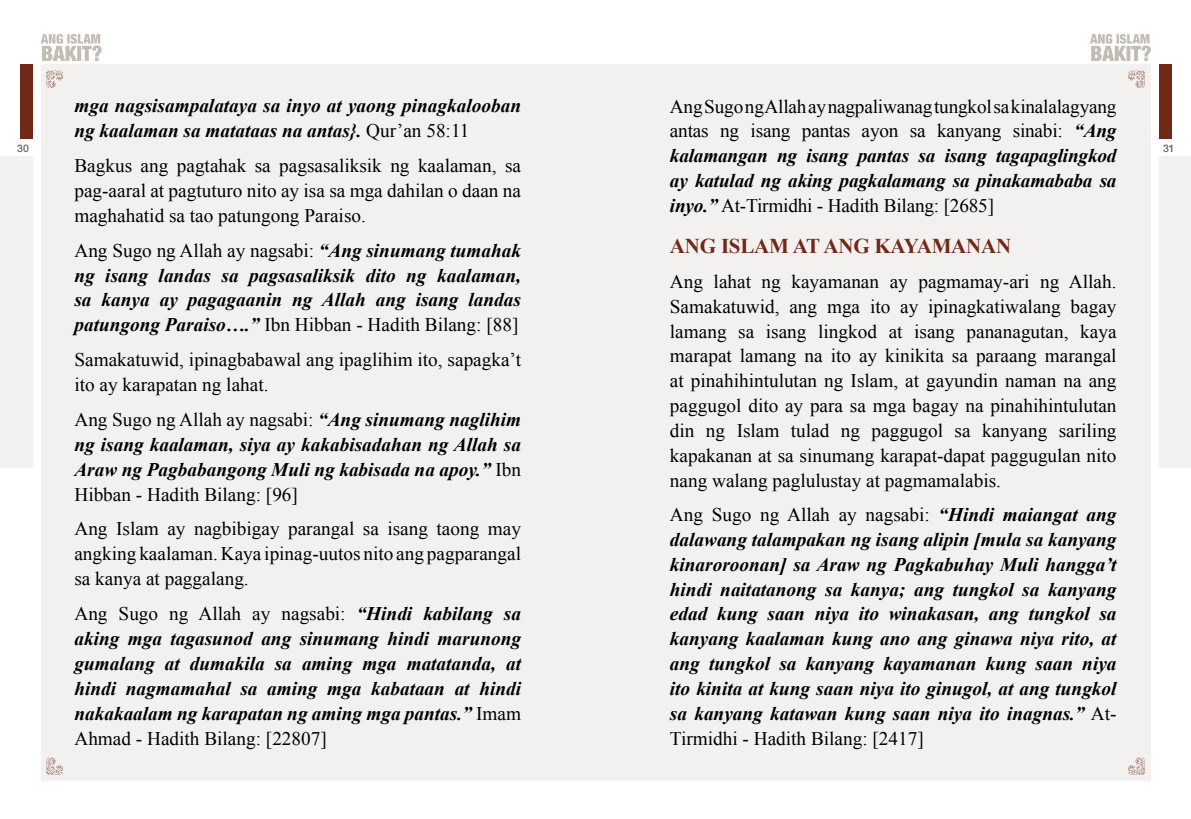
<style>
.page{position:relative;width:1191px;height:819px;background:#fff}
.page>*{position:absolute;margin:0;border:0;box-sizing:border-box;transform-origin:0 0}
.t1{font:700 21px "Times New Roman";letter-spacing:-.01em;color:#702917}
.t2{font:italic 700 19.25px/24.8px "Times New Roman";color:#000;text-align:justify}
.t3{font:19.25px/24.8px "Times New Roman";color:#000;text-align:justify}
.t4{font:500 10.5px "Helvetica Neue";color:#636466}
.s1{font-weight:700;font-style:italic}
.s2{font-weight:400;font-style:normal}
</style>
<div class="page">
<div style="left:20px;top:64px;width:13px;height:75px;background:#702917"></div>
<div style="left:0;top:156px;width:33px;height:312px;background:#f2f1ef"></div>
<div style="left:1159px;top:64px;width:13px;height:75px;background:#702917"></div>
<div style="left:1159px;top:156px;width:32px;height:312px;background:#f2f1ef"></div>
<div style="left:41px;top:64px;width:1109px;height:717px;background:#f2f1ef"></div>
<svg style="left:46px;top:71px;width:17px;height:17px"></svg>
<svg style="left:46px;top:757px;width:17px;height:17px"></svg>
<svg style="left:1128px;top:71px;width:17px;height:17px"></svg>
<svg style="left:1128px;top:757px;width:17px;height:17px"></svg>
<svg style="left:1090px;top:34px;width:60px;height:27px"></svg>
<svg style="left:41px;top:34px;width:60px;height:27px"></svg>
<p class="t3" style="left:670px;top:93px;width:448px">Ang Sugo ng Allah ay nagpaliwanag tungkol sa kinalalagyang antas ng isang pantas ayon sa kanyang sinabi: <span class="s1">“Ang kalamangan ng isang pantas sa isang tagapaglingkod ay katulad ng aking pagkalamang sa pinakamababa sa inyo.”</span> At-Tirmidhi - Hadith Bilang: [2685]</p>
<p class="t1" style="left:670px;top:232px;width:343px">ANG ISLAM AT ANG KAYAMANAN</p>
<p class="t3" style="left:670px;top:269px;width:448px">Ang lahat ng kayamanan ay pagmamay-ari ng Allah.<br>Samakatuwid, ang mga ito ay ipinagkatiwalang bagay lamang sa isang lingkod at isang pananagutan, kaya marapat lamang na ito ay kinikita sa paraang marangal at pinahihintulutan ng Islam, at gayundin naman na ang paggugol dito ay para sa mga bagay na pinahihintulutan din ng Islam tulad ng paggugol sa kanyang sariling kapakanan at sa sinumang karapat-dapat paggugulan nito nang walang paglulustay at pagmamalabis.</p>
<p class="t2" style="left:670px;top:502px;width:448px"><span class="s2">Ang Sugo ng Allah ay nagsabi:</span> “Hindi maiangat ang dalawang talampakan ng isang alipin [mula sa kanyang kinaroroonan] sa Araw ng Pagkabuhay Muli hangga’t hindi naitatanong sa kanya; ang tungkol sa kanyang edad kung saan niya ito winakasan, ang tungkol sa kanyang kaalaman kung ano ang ginawa niya rito, at ang tungkol sa kanyang kayamanan kung saan niya ito kinita at kung saan niya ito ginugol, at ang tungkol sa kanyang katawan kung saan niya ito inagnas.” <span class="s2">At-Tirmidhi - Hadith Bilang: [2417]</span></p>
<p class="t2" style="left:74px;top:93px;width:448px">mga nagsisampalataya sa inyo at yaong pinagkalooban ng kaalaman sa matataas na antas}. <span class="s2">Qur’an 58:11</span></p>
<p class="t3" style="left:74px;top:153px;width:448px">Bagkus ang pagtahak sa pagsasaliksik ng kaalaman, sa pag-aaral at pagtuturo nito ay isa sa mga dahilan o daan na maghahatid sa tao patungong Paraiso.</p>
<p class="t2" style="left:74px;top:237px;width:448px"><span class="s2">Ang Sugo ng Allah ay nagsabi:</span> “Ang sinumang tumahak ng isang landas sa pagsasaliksik dito ng kaalaman, sa kanya ay pagagaanin ng Allah ang isang landas patungong Paraiso….” <span class="s2">Ibn Hibban - Hadith Bilang: [88]</span></p>
<p class="t3" style="left:74px;top:347px;width:448px">Samakatuwid, ipinagbabawal ang ipaglihim ito, sapagka’t ito ay karapatan ng lahat.</p>
<p class="t2" style="left:74px;top:406px;width:448px"><span class="s2">Ang Sugo ng Allah ay nagsabi:</span> “Ang sinumang naglihim ng isang kaalaman, siya ay kakabisadahan ng Allah sa Araw ng Pagbabangong Muli ng kabisada na apoy.” <span class="s2">Ibn Hibban - Hadith Bilang: [96]</span></p>
<p class="t3" style="left:74px;top:516px;width:448px">Ang Islam ay nagbibigay parangal sa isang taong may angking kaalaman. Kaya ipinag-uutos nito ang pagparangal sa kanya at paggalang.</p>
<p class="t2" style="left:74px;top:600px;width:448px"><span class="s2">Ang Sugo ng Allah ay nagsabi:</span> “Hindi kabilang sa aking mga tagasunod ang sinumang hindi marunong gumalang at dumakila sa aming mga matatanda, at hindi nagmamahal sa aming mga kabataan at hindi nakakaalam ng karapatan ng aming mga pantas.” <span class="s2">Imam Ahmad - Hadith Bilang: [22807]</span></p>
<p class="t4" style="left:17px;top:139px;width:13px">30</p>
<p class="t4" style="left:1163px;top:139px;width:13px">31</p>
</div>
